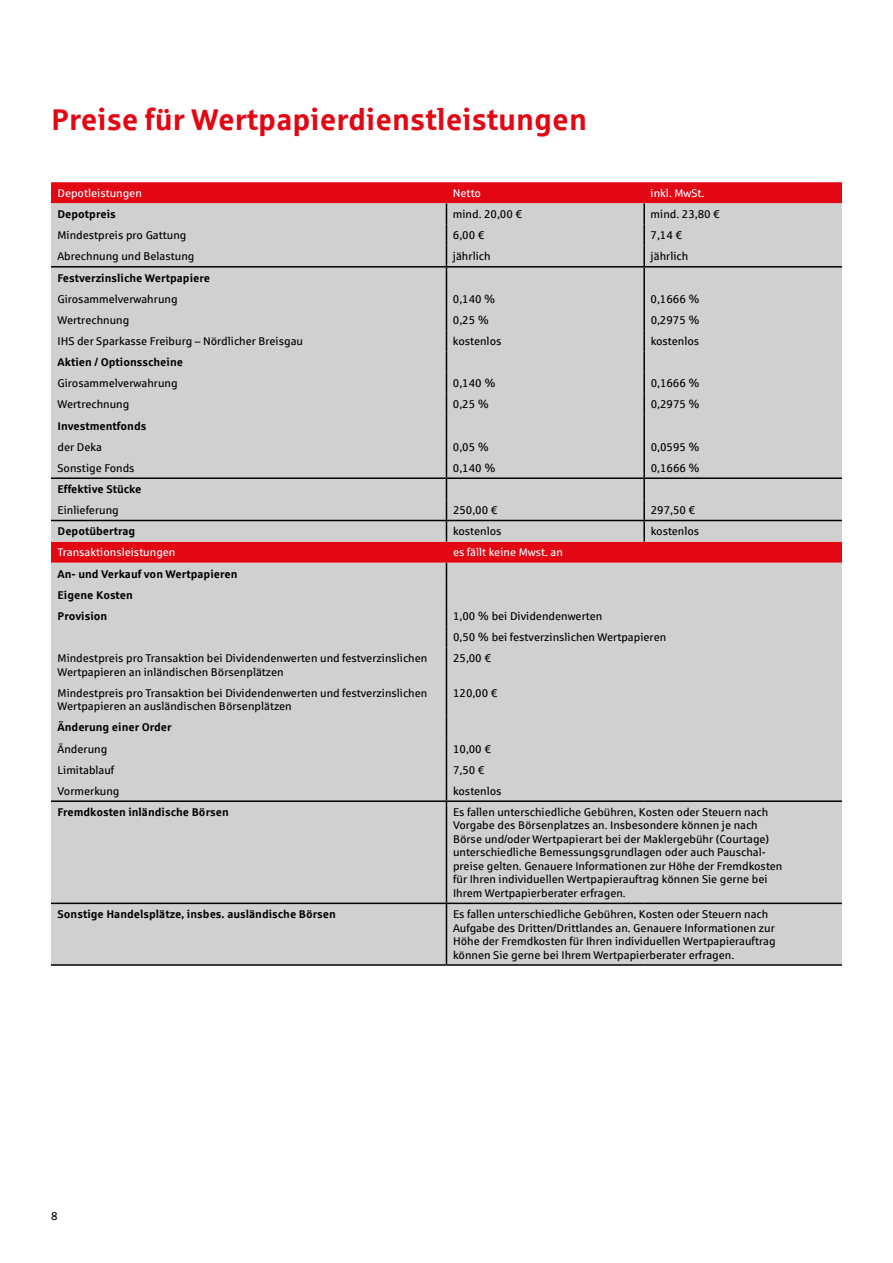
<style>
.page{position:relative;width:893px;height:1263px;background:#fff}
.page>*{position:absolute;margin:0;border:0;box-sizing:border-box;transform-origin:0 0}
.t1{font:700 30px "Sparkasse Rg";color:#e30613}
.t2{font:11.25px/13.5px "Sparkasse Rg";color:#000}
.t3{font:700 11.25px/21.1px "Sparkasse Rg";color:#000}
.t4{font:11.25px "Sparkasse Rg";color:#fff}
</style>
<div class="page">
<div style="left:51px;top:182px;width:791px;height:21px;background:#e30613"></div>
<div style="left:51px;top:203px;width:791px;height:761px;background:#d0d0d0"></div>
<hr style="left:643px;top:203px;width:2px;height:22px;background:#000">
<hr style="left:643px;top:225px;width:2px;height:21px;background:#000">
<hr style="left:643px;top:246px;width:2px;height:20px;background:#000">
<hr style="left:643px;top:268px;width:2px;height:20px;background:#000">
<hr style="left:643px;top:288px;width:2px;height:21px;background:#000">
<hr style="left:643px;top:309px;width:2px;height:21px;background:#000">
<hr style="left:643px;top:330px;width:2px;height:21px;background:#000">
<hr style="left:643px;top:351px;width:2px;height:21px;background:#000">
<hr style="left:643px;top:372px;width:2px;height:22px;background:#000">
<hr style="left:643px;top:394px;width:2px;height:21px;background:#000">
<hr style="left:643px;top:415px;width:2px;height:21px;background:#000">
<hr style="left:643px;top:436px;width:2px;height:21px;background:#000">
<hr style="left:643px;top:457px;width:2px;height:20px;background:#000">
<hr style="left:643px;top:479px;width:2px;height:20px;background:#000">
<hr style="left:643px;top:499px;width:2px;height:21px;background:#000">
<svg style="left:446px;top:203px;width:1px;height:339px"></svg>
<hr style="left:643px;top:521px;width:2px;height:21px;background:#000">
<svg style="left:446px;top:563px;width:1px;height:84px"></svg>
<hr style="left:446px;top:647px;width:1px;height:35px;background:#000">
<hr style="left:446px;top:682px;width:1px;height:35px;background:#000">
<svg style="left:446px;top:717px;width:1px;height:83px"></svg>
<hr style="left:446px;top:802px;width:1px;height:100px;background:#000">
<hr style="left:446px;top:904px;width:1px;height:60px;background:#000">
<hr style="left:51px;top:266px;width:395px;height:2px;background:#000">
<hr style="left:446px;top:266px;width:198px;height:2px;background:#000">
<hr style="left:644px;top:266px;width:198px;height:2px;background:#000">
<hr style="left:51px;top:477px;width:395px;height:2px;background:#000">
<hr style="left:446px;top:477px;width:198px;height:2px;background:#000">
<hr style="left:644px;top:477px;width:198px;height:2px;background:#000">
<hr style="left:51px;top:520px;width:395px;height:1px;background:#000">
<hr style="left:446px;top:520px;width:198px;height:1px;background:#000">
<hr style="left:644px;top:520px;width:198px;height:1px;background:#000">
<hr style="left:51px;top:800px;width:395px;height:2px;background:#000">
<hr style="left:446px;top:800px;width:198px;height:2px;background:#000">
<hr style="left:644px;top:800px;width:198px;height:2px;background:#000">
<hr style="left:51px;top:902px;width:395px;height:2px;background:#000">
<hr style="left:446px;top:902px;width:198px;height:2px;background:#000">
<hr style="left:644px;top:902px;width:198px;height:2px;background:#000">
<hr style="left:51px;top:964px;width:395px;height:2px;background:#000">
<hr style="left:446px;top:964px;width:198px;height:2px;background:#000">
<hr style="left:644px;top:964px;width:198px;height:2px;background:#000">
<h1 class="t1" style="left:51px;top:101px;width:537px">Preise für Wertpapierdienstleistungen</h1>
<p class="t4" style="left:57px;top:186px;width:86px">Depotleistungen</p>
<p class="t4" style="left:453px;top:186px;width:30px">Netto</p>
<p class="t4" style="left:651px;top:186px;width:55px">inkl. MwSt.</p>
<p class="t3" style="left:57px;top:203px;width:60px">Depotpreis</p>
<p class="t2" style="left:453px;top:207px;width:71px">mind. 20,00 €</p>
<p class="t2" style="left:651px;top:207px;width:71px">mind. 23,80 €</p>
<p class="t2" style="left:57px;top:228px;width:130px">Mindestpreis pro Gattung</p>
<p class="t2" style="left:453px;top:228px;width:33px">6,00 €</p>
<p class="t2" style="left:651px;top:228px;width:33px">7,14 €</p>
<p class="t2" style="left:57px;top:249px;width:138px">Abrechnung und Belastung</p>
<p class="t2" style="left:453px;top:249px;width:39px">jährlich</p>
<p class="t2" style="left:651px;top:249px;width:39px">jährlich</p>
<p class="t3" style="left:57px;top:267px;width:154px">Festverzinsliche Wertpapiere</p>
<p class="t2" style="left:57px;top:292px;width:122px">Girosammelverwahrung</p>
<p class="t2" style="left:453px;top:292px;width:44px">0,140 %</p>
<p class="t2" style="left:651px;top:292px;width:51px">0,1666 %</p>
<p class="t2" style="left:57px;top:313px;width:73px">Wertrechnung</p>
<p class="t2" style="left:453px;top:313px;width:38px">0,25 %</p>
<p class="t2" style="left:651px;top:313px;width:51px">0,2975 %</p>
<p class="t2" style="left:57px;top:334px;width:247px">IHS der Sparkasse Freiburg – Nördlicher Breisgau</p>
<p class="t2" style="left:453px;top:334px;width:50px">kostenlos</p>
<p class="t2" style="left:651px;top:334px;width:50px">kostenlos</p>
<p class="t3" style="left:57px;top:351px;width:127px">Aktien / Optionsscheine</p>
<p class="t2" style="left:57px;top:376px;width:122px">Girosammelverwahrung</p>
<p class="t2" style="left:453px;top:376px;width:44px">0,140 %</p>
<p class="t2" style="left:651px;top:376px;width:51px">0,1666 %</p>
<p class="t2" style="left:57px;top:397px;width:73px">Wertrechnung</p>
<p class="t2" style="left:453px;top:397px;width:38px">0,25 %</p>
<p class="t2" style="left:651px;top:397px;width:51px">0,2975 %</p>
<p class="t3" style="left:58px;top:415px;width:90px">Investmentfonds</p>
<p class="t2" style="left:58px;top:440px;width:46px">der Deka</p>
<p class="t2" style="left:453px;top:440px;width:38px">0,05 %</p>
<p class="t2" style="left:651px;top:440px;width:51px">0,0595 %</p>
<p class="t2" style="left:58px;top:461px;width:79px">Sonstige Fonds</p>
<p class="t2" style="left:453px;top:461px;width:44px">0,140 %</p>
<p class="t2" style="left:651px;top:461px;width:51px">0,1666 %</p>
<p class="t3" style="left:58px;top:478px;width:86px">Effektive Stücke</p>
<p class="t2" style="left:58px;top:503px;width:63px">Einlieferung</p>
<p class="t2" style="left:453px;top:503px;width:46px">250,00 €</p>
<p class="t2" style="left:651px;top:503px;width:46px">297,50 €</p>
<p class="t3" style="left:58px;top:520px;width:79px">Depotübertrag</p>
<p class="t2" style="left:453px;top:524px;width:50px">kostenlos</p>
<p class="t2" style="left:651px;top:524px;width:50px">kostenlos</p>
<p class="t4" style="left:58px;top:546px;width:119px">Transaktionsleistungen</p>
<p class="t4" style="left:453px;top:546px;width:111px">es fällt keine Mwst. an</p>
<p class="t3" style="left:58px;top:563px;width:181px">An- und Verkauf von Wertpapieren<br>Eigene Kosten<br>Provision</p>
<p class="t2" style="left:453px;top:605px;width:215px;line-height:21.1px">1,00 % bei Dividendenwerten<br>0,50 % bei festverzinslichen Wertpapieren</p>
<p class="t2" style="left:58px;top:651px;width:371px">Mindestpreis pro Transaktion bei Dividendenwerten und festverzinslichen<br>Wertpapieren an inländischen Börsenplätzen</p>
<p class="t2" style="left:453px;top:651px;width:39px">25,00 €</p>
<p class="t2" style="left:58px;top:686px;width:371px">Mindestpreis pro Transaktion bei Dividendenwerten und festverzinslichen<br>Wertpapieren an ausländischen Börsenplätzen</p>
<p class="t2" style="left:453px;top:686px;width:46px">120,00 €</p>
<p class="t3" style="left:58px;top:716px;width:116px">Änderung einer Order</p>
<p class="t2" style="left:58px;top:741px;width:51px">Änderung</p>
<p class="t2" style="left:453px;top:741px;width:39px">10,00 €</p>
<p class="t2" style="left:58px;top:763px;width:58px">Limitablauf</p>
<p class="t2" style="left:453px;top:763px;width:33px">7,50 €</p>
<p class="t2" style="left:58px;top:784px;width:63px">Vormerkung</p>
<p class="t2" style="left:453px;top:784px;width:50px">kostenlos</p>
<p class="t3" style="left:58px;top:801px;width:173px">Fremdkosten inländische Börsen</p>
<p class="t2" style="left:453px;top:805px;width:331px">Es fallen unterschiedliche Gebühren, Kosten oder Steuern nach Vorgabe des Börsenplatzes an. Insbesondere können je nach Börse und/oder Wertpapierart bei der Maklergebühr (Courtage) unterschiedliche Bemessungsgrundlagen oder auch Pauschal&shy;preise gelten. Genauere Informationen zur Höhe der Fremdkosten für Ihren individuellen Wertpapierauftrag können Sie gerne bei Ihrem Wertpapierberater erfragen.</p>
<p class="t3" style="left:58px;top:903px;width:280px">Sonstige Handelsplätze, insbes. ausländische Börsen</p>
<p class="t2" style="left:453px;top:907px;width:324px">Es fallen unterschiedliche Gebühren, Kosten oder Steuern nach Aufgabe des Dritten/Drittlandes an. Genauere Informationen zur Höhe der Fremdkosten für Ihren individuellen Wertpapierauftrag können Sie gerne bei Ihrem Wertpapierberater erfragen.</p>
<p class="t2" style="left:51px;top:1209px;width:8px">8</p>
</div>
